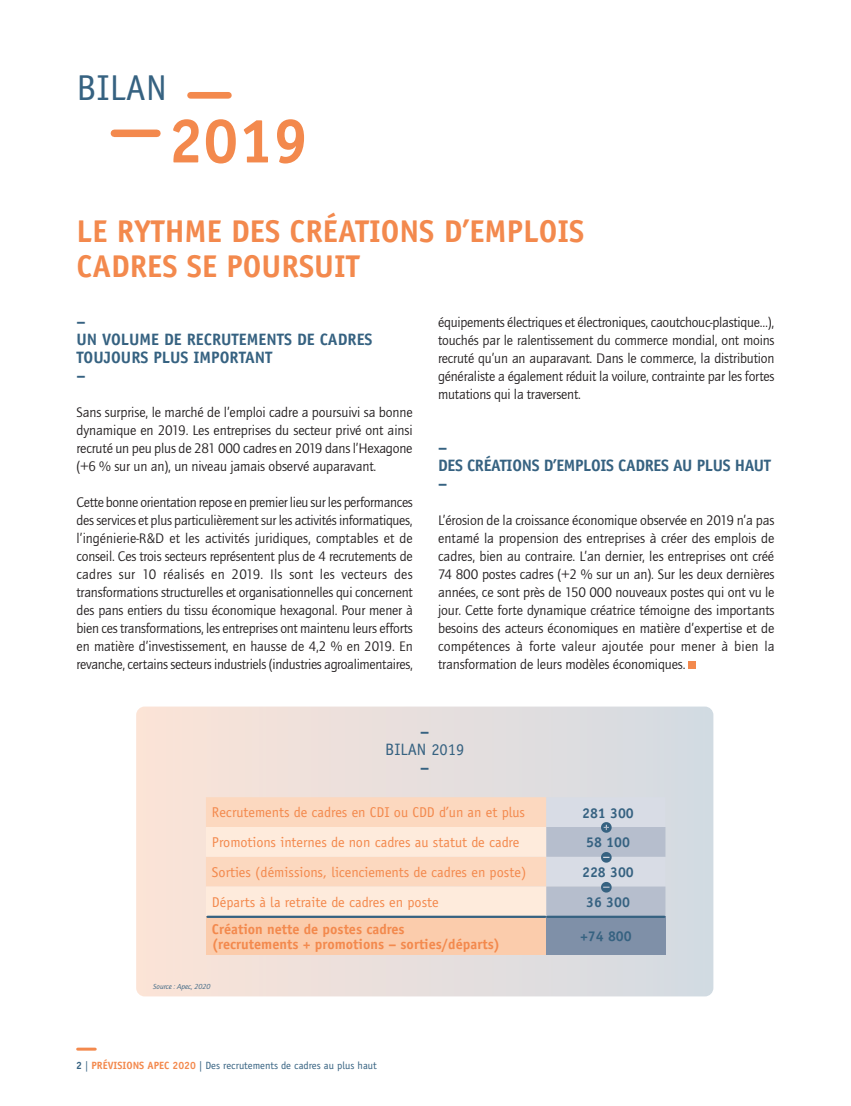
<style>
.page{position:relative;width:851px;height:1106px;background:#fff}
.page>*{position:absolute;margin:0;border:0;box-sizing:border-box;transform-origin:0 0}
.t1{font:700 63px "Officina Sans";color:#f3894d}
.t2{font:36px "Officina Sans";color:#366281}
.t3{font:700 31.5px/34.5px "Officina Sans";color:#f3894d}
.t4{font:700 16.5px/18px "Officina Sans";color:#366281}
.t5{font:700 16.5px/18px "Officina Sans";letter-spacing:-.02em;color:#366281}
.t6{font:16.5px "Officina Sans";color:#366281}
.t7{font:14.25px/18px "Quay Itc T";letter-spacing:-.015em;color:#231f20;text-align:justify}
.t8{font:14.25px "Officina Sans";color:#f3894d}
.t9{font:700 14.25px/15px "Officina Sans";color:#f3894d}
.t10{font:700 14.25px "Officina Sans";color:#366281}
.t11{font:10.5px "Officina Sans";color:#366281}
.t12{font:italic 7.5px "Quay Itc T";color:#366281}
.s1{font-weight:700}
.s2{font-weight:700;color:#f3894d}
</style>
<div class="page">
<hr style="left:78px;top:1047px;width:17px;height:3px;background:#f3894d">
<div style="left:136px;top:706px;width:577px;height:290px;background:linear-gradient(to right,#fce3d7,#d2dae2);border-radius:9px"></div>
<div style="left:190px;top:92px;width:38px;height:7px;background:#f3894d"></div>
<div style="left:114px;top:130px;width:43px;height:7px;background:#f3894d"></div>
<div style="left:688px;top:661px;width:7px;height:8px;background:#f3894d"></div>
<div style="left:206px;top:916px;width:340px;height:38px;background:#fbccac"></div>
<div style="left:546px;top:916px;width:119px;height:38px;background:#7f90a8"></div>
<hr style="left:207px;top:915px;width:338px;height:3px;background:#366281">
<hr style="left:547px;top:915px;width:117px;height:3px;background:#366281">
<svg style="left:206px;top:797px;width:459px;height:119px;background:#eddbcf"></svg>
<h2 class="t2" style="left:77px;top:67px;width:92px">BILAN</h2>
<h1 class="t1" style="left:168px;top:102px;width:142px">2019</h1>
<h3 class="t3" style="left:77px;top:214px;width:509px">LE RYTHME DES CRÉATIONS D’EMPLOIS<br>CADRES SE POURSUIT</h3>
<p class="t4" style="left:77px;top:312px;width:297px">–<br>UN VOLUME DE RECRUTEMENTS DE CADRES<br>TOUJOURS PLUS IMPORTANT<br>–</p>
<p class="t7" style="left:77px;top:403px;width:337px">Sans surprise, le marché de l’emploi cadre a poursuivi sa bonne dynamique en 2019. Les entreprises du secteur privé ont ainsi recruté un peu plus de 281 000 cadres en 2019 dans l’Hexagone (+6 % sur un an), un niveau jamais observé auparavant.</p>
<p class="t7" style="left:77px;top:493px;width:338px">Cette bonne orientation repose en premier lieu sur les performances des services et plus particulièrement sur les activités informatiques, l’ingénierie-R&amp;D et les activités juridiques, comptables et de conseil. Ces trois secteurs représentent plus de 4 recrutements de cadres sur 10 réalisés en 2019. Ils sont les vecteurs des transformations structurelles et organisationnelles qui concernent des pans entiers du tissu économique hexagonal. Pour mener à bien ces transformations, les entreprises ont maintenu leurs efforts en matière d’investissement, en hausse de 4,2 % en 2019. En revanche, certains secteurs industriels (industries agroalimentaires,</p>
<p class="t7" style="left:438px;top:313px;width:338px">équipements électriques et électroniques, caoutchouc-plastique…), touchés par le ralentissement du commerce mondial, ont moins recruté qu’un an auparavant. Dans le commerce, la distribution généraliste a également réduit la voilure, contrainte par les fortes mutations qui la traversent.</p>
<p class="t5" style="left:438px;top:438px;width:334px">–<br>DES CRÉATIONS D’EMPLOIS CADRES AU PLUS HAUT –</p>
<p class="t7" style="left:438px;top:511px;width:338px">L’érosion de la croissance économique observée en 2019 n’a pas entamé la propension des entreprises à créer des emplois de cadres, bien au contraire. L’an dernier, les entreprises ont créé 74 800 postes cadres (+2 % sur un an). Sur les deux dernières années, ce sont près de 150 000 nouveaux postes qui ont vu le jour. Cette forte dynamique créatrice témoigne des importants besoins des acteurs économiques en matière d’expertise et de compétences à forte valeur ajoutée pour mener à bien la transformation de leurs modèles économiques.</p>
<p class="t4" style="left:420px;top:721px;width:11px">–</p>
<p class="t6" style="left:385px;top:739px;width:81px">BILAN 2019</p>
<p class="t4" style="left:420px;top:757px;width:11px">–</p>
<p class="t8" style="left:212px;top:804px;width:315px">Recrutements de cadres en CDI ou CDD d’un an et plus</p>
<p class="t10" style="left:582px;top:804px;width:53px">281 300</p>
<p class="t8" style="left:212px;top:834px;width:309px">Promotions internes de non cadres au statut de cadre</p>
<p class="t10" style="left:586px;top:833px;width:45px">58 100</p>
<p class="t8" style="left:212px;top:863px;width:316px">Sorties (démissions, licenciements de cadres en poste)</p>
<p class="t10" style="left:582px;top:863px;width:53px">228 300</p>
<p class="t8" style="left:212px;top:893px;width:228px">Départs à la retraite de cadres en poste</p>
<p class="t10" style="left:586px;top:893px;width:45px">36 300</p>
<p class="t9" style="left:212px;top:921px;width:289px">Création nette de postes cadres<br>(recrutements + promotions – sorties/départs)</p>
<p class="t10" style="left:580px;top:927px;width:53px">+74 800</p>
<p class="t12" style="left:153px;top:982px;width:59px">Source : Apec, 2020</p>
<p class="t11" style="left:76px;top:1059px;width:302px"><span class="s1">2</span> | <span class="s2">PRÉVISIONS APEC 2020</span> | Des recrutements de cadres au plus haut</p>
</div>
